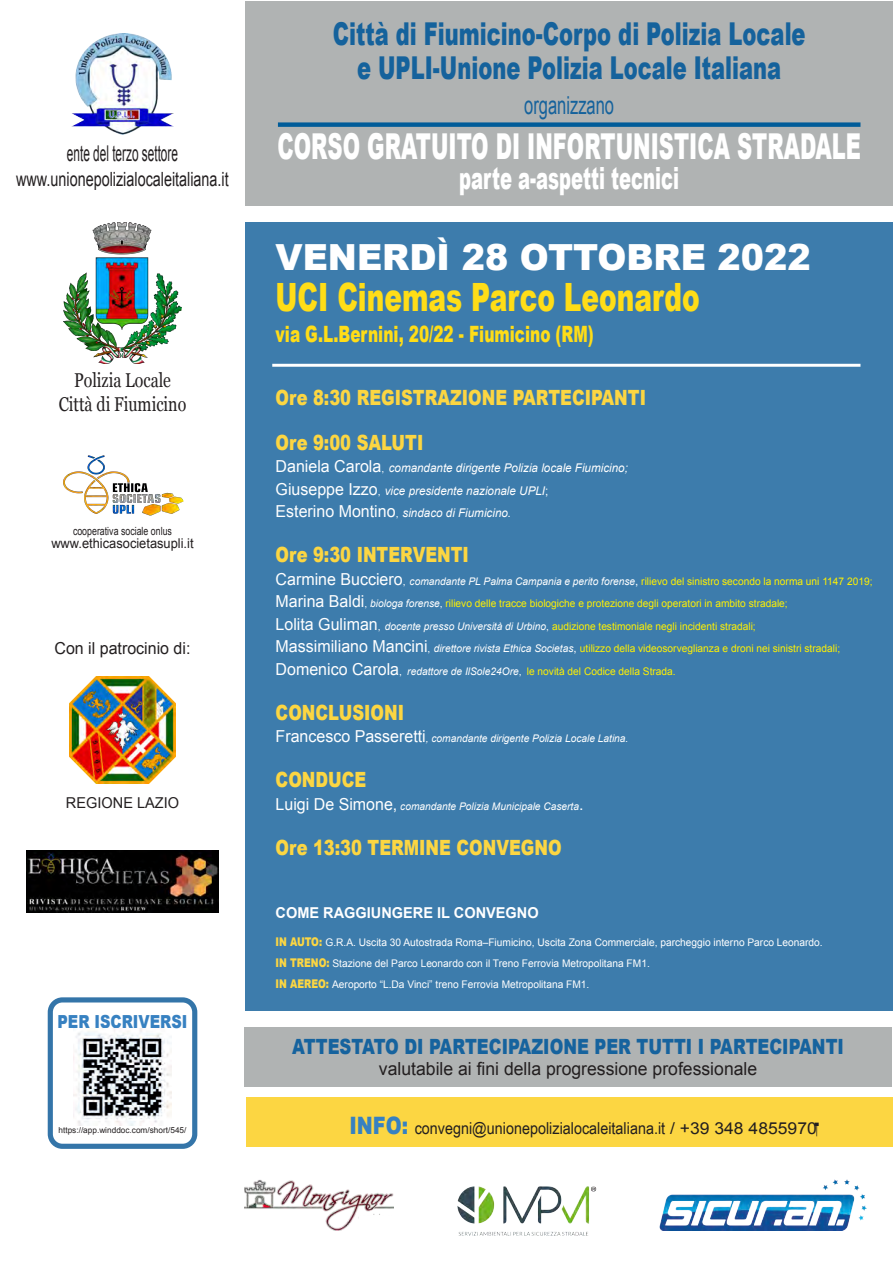
<style>
.page{position:relative;width:893px;height:1263px;background:#fff}
.page>*{position:absolute;margin:0;border:0;box-sizing:border-box;transform-origin:0 0}
.t1{font:900 39px "Arial";color:#ffdd17;scale:.68 1}
.t2{font:900 36px "Arial";color:#fff}
.t3{font:900 35.7px "Arial";color:#fff;scale:.59 1}
.t4{font:900 31.5px/34.5px "Arial";color:#15629c;text-align:center;scale:.67 1}
.t5{font:900 30.6px "Arial";color:#fff;scale:.59 1}
.t6{font:24.75px "Arial";color:#15629c;scale:.67 1}
.t7{font:900 22.5px "Arial";color:#ffdd17;scale:.68 1}
.t8{font:21.75px "Arial";color:#231f20;scale:.54 1}
.t9{font:900 21px/45px "Arial";color:#fcd642;scale:.78 1}
.t10{font:900 21px "Arial";color:#16639e;scale:.78 1}
.t11{font:19.95px/24px "Georgia";color:#231f20;text-align:center;scale:.8 1}
.t12{font:19.65px "Arial";color:#231f20;scale:.73 1}
.t13{font:18px "Arial";color:#231f20}
.t14{font:900 18px "Arial";color:#3781c1;scale:.8 1}
.t15{font:16.5px "Arial Narrow";color:#231f20;scale:1.06 1}
.t16{font:16.5px "Arial";color:#231f20}
.t17{font:700 15px "Arial";color:#fff}
.t18{font:15px "Arial";color:#231f20}
.t19{font:13.5px "Arial";color:#231f20;scale:.95 1}
.t20{font:italic 12px/22.5px "Arial";color:#fff}
.t21{font:11.25px "Arial";color:#231f20;scale:.78 1}
.t22{font:10.5px/22.5px "Arial";color:#fff101}
.t23{font:10.5px/21px "Arial";color:#fff}
.t24{font:italic 10.5px "Arial";color:#fff}
.t25{font:8.25px "Arial";color:#231f20}
.s1{font-style:normal;font-size:16.5px}
.s2{font-style:normal;font-size:10.5px}
.s3{font-style:normal}
.s4{font-size:16.5px;color:#fff}
.s5{color:#fff}
.s6{font-style:italic;color:#fff}
.s7{font-size:12px;color:#fff}
.s8{font-weight:900;font-size:12px;color:#fcd642}
.s9{font-family:"Arial";font-weight:900;font-size:24px;color:#3781c1}
.s10{font-family:"Arial"}
</style>
<div class="page">
<div style="left:245px;top:1027px;width:647px;height:59px;background:#b0b3b3"></div>
<div style="left:246px;top:222px;width:647px;height:788px;background:#3d7cac"></div>
<img style="left:64px;top:223px;width:117px;height:140px">
<div style="left:48px;top:997px;width:149px;height:152px;border:5px solid #3475a9;border-radius:12px"></div>
<div style="left:247px;top:1097px;width:646px;height:50px;background:#fcd642"></div>
<hr style="left:272px;top:364px;width:588px;height:3px;background:#fff">
<img style="left:27px;top:850px;width:191px;height:62px">
<img style="left:74px;top:1028px;width:97px;height:98px">
<img style="left:72px;top:34px;width:101px;height:101px">
<img style="left:63px;top:455px;width:121px;height:61px">
<div style="left:245px;top:2px;width:648px;height:204px;background:#b0b3b3"></div>
<div style="left:278px;top:122px;width:582px;height:5px;background:#005c99"></div>
<img style="left:69px;top:677px;width:107px;height:106px">
<img style="left:659px;top:1180px;width:208px;height:51px">
<img style="left:457px;top:1186px;width:139px;height:50px">
<img style="left:245px;top:1180px;width:148px;height:51px">
<h3 class="t8" style="left:67px;top:139px;width:207px">ente del terzo settore</h3>
<h3 class="t12" style="left:16px;top:167px;width:293px">www.unionepolizialocaleitaliana.it</h3>
<h3 class="t11" style="left:59px;top:367px;width:161px">Polizia Locale<br>Città di Fiumicino</h3>
<p class="t21" style="left:73px;top:524px;width:128px">cooperativa sociale onlus</p>
<p class="t19" style="left:51px;top:535px;width:151px">www.ethicasocietasupli.it</p>
<h3 class="t16" style="left:54px;top:637px;width:138px">Con il patrocinio di:</h3>
<h3 class="t18" style="left:66px;top:793px;width:115px">REGIONE LAZIO</h3>
<h3 class="t14" style="left:58px;top:1008px;width:164px">PER ISCRIVERSI</h3>
<p class="t25" style="left:59px;top:1125px;width:129px">https://app.winddoc.com/short/545/</p>
<h3 class="t4" style="left:333px;top:15px;width:707px">Città di Fiumicino-Corpo di Polizia Locale e UPLI-Unione Polizia Locale Italiana</h3>
<h3 class="t6" style="left:524px;top:89px;width:136px">organizzano</h3>
<h3 class="t3" style="left:277px;top:120px;width:991px">CORSO GRATUITO DI INFORTUNISTICA STRADALE</h3>
<h3 class="t5" style="left:459px;top:155px;width:374px">parte a-aspetti tecnici</h3>
<h2 class="t2" style="left:276px;top:231px;width:537px">VENERDÌ 28 OTTOBRE 2022</h2>
<h1 class="t1" style="left:276px;top:268px;width:625px">UCI Cinemas Parco Leonardo</h1>
<h3 class="t7" style="left:276px;top:318px;width:469px">via G.L.Bernini, 20/22 - Fiumicino (RM)</h3>
<h3 class="t9" style="left:276px;top:374px;width:476px">Ore 8:30 REGISTRAZIONE PARTECIPANTI<br>Ore 9:00 SALUTI</h3>
<p class="t20" style="left:276px;top:457px;width:354px"><span class="s1">Daniela Carola</span><span class="s2">,</span> comandante dirigente Polizia locale Fiumicino;<br><span class="s1">Giuseppe Izzo</span><span class="s2">,</span> vice presidente nazionale UPLI<span class="s3">;<br></span><span class="s1">Esterino Montino</span><span class="s2">,</span> sindaco di Fiumicino.</p>
<h3 class="t9" style="left:276px;top:532px;width:249px">Ore 9:30 INTERVENTI</h3>
<p class="t22" style="left:276px;top:570px;width:598px"><span class="s4">Carmine Bucciero</span><span class="s5">,</span> <span class="s6">comandante PL Palma Campania e perito forense</span><span class="s7">,</span> rilievo del sinistro secondo la norma uni 1147 2019; <span class="s4">Marina Baldi</span><span class="s5">,</span> <span class="s6">biologa forense</span><span class="s5">,</span> rilievo delle tracce biologiche e protezione degli operatori in ambito stradale;<br><span class="s4">Lolita Guliman</span><span class="s5">,</span> <span class="s6">docente presso Università di Urbino</span><span class="s5">,</span> audizione testimoniale negli incidenti stradali;<br><span class="s4">Massimiliano Mancini</span><span class="s5">,</span> <span class="s6">direttore rivista Ethica Societas</span><span class="s7">,</span> utilizzo della videosorveglianza e droni nei sinistri stradali; <span class="s4">Domenico Carola</span><span class="s5">,</span> <span class="s6">redattore de IlSole24Ore</span><span class="s5">,</span> le novità del Codice della Strada.</p>
<h3 class="t9" style="left:276px;top:689px;width:166px">CONCLUSIONI</h3>
<p class="t24" style="left:276px;top:732px;width:354px"><span class="s1">Francesco Passeretti</span>, comandante dirigente Polizia Locale Latina.</p>
<h3 class="t9" style="left:276px;top:757px;width:118px">CONDUCE</h3>
<p class="t24" style="left:276px;top:799px;width:309px"><span class="s1">Luigi De Simone,</span> comandante Polizia Municipale Caserta<span class="s1">.</span></p>
<h3 class="t9" style="left:276px;top:824px;width:368px">Ore 13:30 TERMINE CONVEGNO</h3>
<h3 class="t17" style="left:276px;top:903px;width:265px">COME RAGGIUNGERE IL CONVEGNO</h3>
<p class="t23" style="left:276px;top:932px;width:549px"><span class="s8">IN AUTO:</span> G.R.A. Uscita 30 Autostrada Roma–Fiumicino, Uscita Zona Commerciale, parcheggio interno Parco Leonardo.<br><span class="s8">IN TRENO:</span> Stazione del Parco Leonardo con il Treno Ferrovia Metropolitana FM1.<br><span class="s8">IN AEREO:</span> Aeroporto “L.Da Vinci” treno Ferrovia Metropolitana FM1.</p>
<h3 class="t10" style="left:292px;top:1031px;width:709px">ATTESTATO DI PARTECIPAZIONE PER TUTTI I PARTECIPANTI</h3>
<h3 class="t13" style="left:379px;top:1056px;width:380px">valutabile ai fini della progressione professionale</h3>
<h3 class="t15" style="left:349px;top:1116px;width:446px"><span class="s9">INFO:</span> convegni@unionepolizialocaleitaliana.it <span class="s10">/ +39 348 4855970‬</span></h3>
</div>
